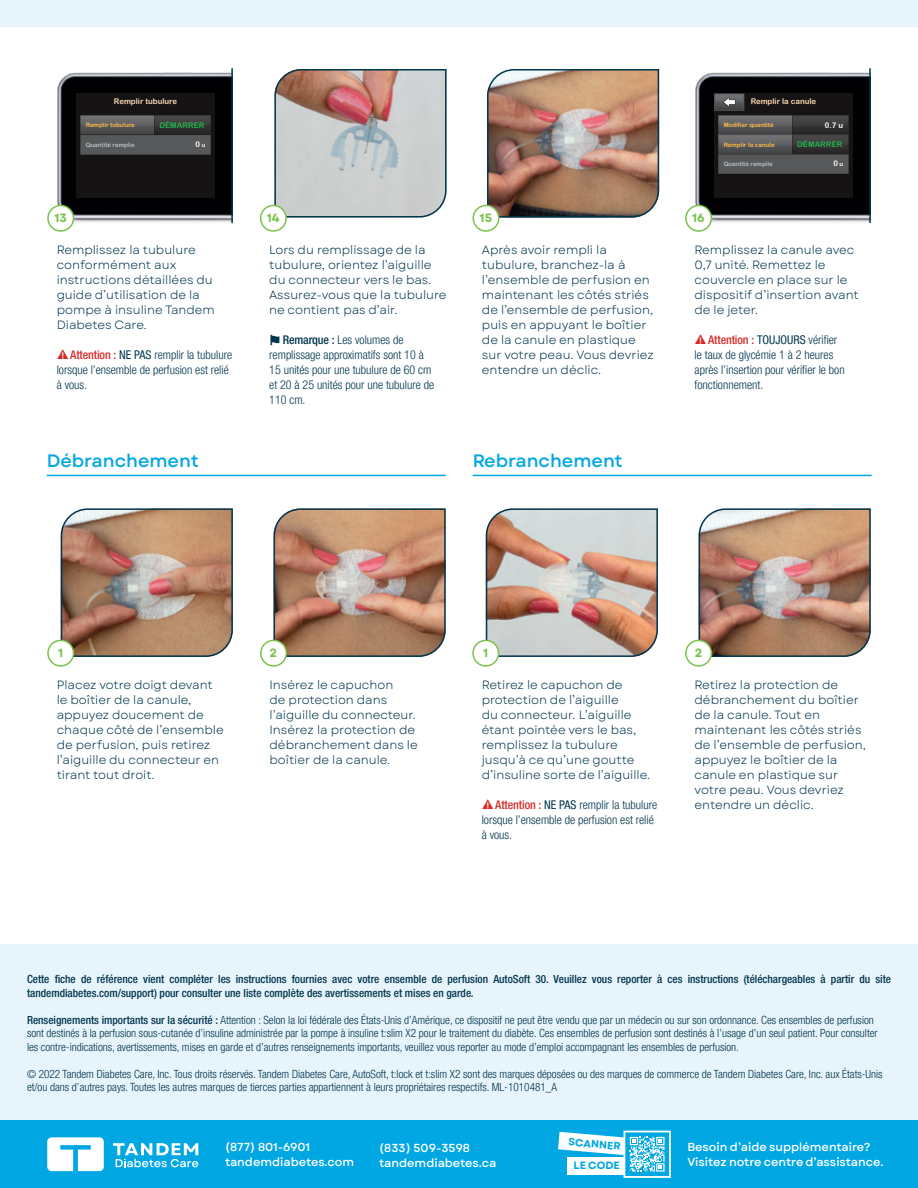
<style>
.page{position:relative;width:918px;height:1188px;background:#fff}
.page>*{position:absolute;margin:0;border:0;box-sizing:border-box;transform-origin:0 0}
.Heading_2{font:500 18px "Garet";color:#00a7e3}
.Body{font:12px/15px "Garet";color:#01354e}
.Note___Warning{font:300 condensed 12px/15px "Helvetica Neue LT Pro";color:#01354e}
.Step_Number{font:700 12px "Garet";color:#7ac24d}
.Body-2{font:500 11.7px/15px "Garet";color:#fff}
.Disclosures{font:300 condensed 11.25px/13.5px "Helvetica Neue LT Pro";color:#01354e}
.Disclosures-2{font:500 condensed 11.25px/13.5px "Helvetica Neue LT Pro";color:#01354e}
.t1{font:700 10.5px "Garet";color:#00a7e3}
.t2{font:7.8px "Arial Rounded MT Bold";color:#fedab3}
.t3{font:7.8px "Arial Rounded MT Bold";color:#23b24b}
.t4{font:7.8px "Arial Rounded MT Bold";color:#fff}
.t5{font:6px "Arial Rounded MT Bold";color:#fcb94b}
.t6{font:6px "Arial Rounded MT Bold";color:#bcbdc0}
.s1{font-size:6px}
.s2{font-family:"Garet";font-weight:700;font-stretch:normal;color:#d52b27}
.s3{font-weight:500;color:#d52b27}
.s4{font-weight:400}
.s5{font-family:"Garet";font-weight:700;font-stretch:normal}
.s6{font-weight:500}
</style>
<div class="page">
<div style="left:0;top:944px;width:918px;height:176px;background:#e8f4fb"></div>
<div style="left:0;top:1120px;width:918px;height:68px;background:#00a7e3"></div>
<svg style="left:47px;top:1137px;width:57px;height:34px;background:#d8f1fa"></svg>
<svg style="left:113px;top:1143px;width:85px;height:24px"></svg>
<svg style="left:274px;top:69px;width:173px;height:149px;background:#bfb7b5"></svg>
<img style="left:486px;top:69px;width:174px;height:149px">
<img style="left:47px;top:68px;width:186px;height:162px">
<hr style="left:231px;top:69px;width:2px;height:154px;background:#01354e">
<div style="left:76px;top:93px;width:139px;height:105px;background:#151314"></div>
<svg style="left:80px;top:115px;width:131px;height:40px;background:#4f4f51"></svg>
<div style="left:48px;top:205px;width:26px;height:26px;background:#fff;border-radius:50%"></div>
<div style="left:47px;top:205px;width:27px;height:27px;border:2px solid #7ac24d;border-radius:50%"></div>
<div style="left:261px;top:205px;width:25px;height:26px;background:#fff;border-radius:50%"></div>
<div style="left:260px;top:205px;width:27px;height:27px;border:2px solid #7ac24d;border-radius:50%"></div>
<div style="left:473px;top:205px;width:26px;height:26px;background:#fff;border-radius:50%"></div>
<div style="left:472px;top:205px;width:28px;height:27px;border:2px solid #7ac24d;border-radius:50%"></div>
<img style="left:685px;top:68px;width:186px;height:162px">
<hr style="left:869px;top:69px;width:2px;height:154px;background:#01354e">
<div style="left:714px;top:93px;width:139px;height:105px;background:#151314"></div>
<svg style="left:714px;top:93px;width:135px;height:81px"></svg>
<div style="left:686px;top:205px;width:25px;height:26px;background:#fff;border-radius:50%"></div>
<div style="left:685px;top:205px;width:27px;height:27px;border:2px solid #7ac24d;border-radius:50%"></div>
<div style="left:0;top:0;width:918px;height:27px;background:#e8f4fb"></div>
<img style="left:60px;top:508px;width:173px;height:150px">
<div style="left:48px;top:640px;width:26px;height:26px;background:#fff;border-radius:50%"></div>
<div style="left:47px;top:640px;width:27px;height:27px;border:2px solid #7ac24d;border-radius:50%"></div>
<img style="left:485px;top:508px;width:173px;height:150px">
<div style="left:473px;top:640px;width:26px;height:26px;background:#fff;border-radius:50%"></div>
<div style="left:472px;top:640px;width:27px;height:27px;border:2px solid #7ac24d;border-radius:50%"></div>
<img style="left:273px;top:508px;width:173px;height:150px">
<div style="left:261px;top:640px;width:25px;height:26px;background:#fff;border-radius:50%"></div>
<div style="left:260px;top:640px;width:27px;height:27px;border:2px solid #7ac24d;border-radius:50%"></div>
<img style="left:698px;top:508px;width:173px;height:150px">
<div style="left:686px;top:640px;width:25px;height:26px;background:#fff;border-radius:50%"></div>
<div style="left:685px;top:640px;width:27px;height:27px;border:2px solid #7ac24d;border-radius:50%"></div>
<hr style="left:47px;top:475px;width:399px;height:1px;background:#00a7e3">
<hr style="left:473px;top:475px;width:399px;height:1px;background:#00a7e3">
<svg style="left:558px;top:1130px;width:113px;height:48px"></svg>
<p class="t2" style="left:114px;top:97px;width:65px">Remplir tubulure</p>
<p class="t5" style="left:86px;top:121px;width:51px">Remplir tubulure</p>
<p class="t3" style="left:159px;top:121px;width:47px">DÉMARRER</p>
<p class="t6" style="left:86px;top:141px;width:51px">Quantité remplie</p>
<p class="t4" style="left:196px;top:139px;width:11px">0 <span class="s1">u</span></p>
<p class="Step_Number" style="left:54px;top:211px;width:14px">13</p>
<p class="Body" style="left:57px;top:242px;width:160px">Remplissez la tubulure conformément aux instructions détaillées du guide d’utilisation de la pompe à insuline Tandem<br>Diabetes Care.</p>
<p class="Note___Warning" style="left:57px;top:347px;width:177px"><span class="s2">⚠</span> <span class="s3">Attention :</span> <span class="s4">NE PAS</span> remplir la tubulure lorsque l’ensemble de perfusion est relié à vous.</p>
<p class="Step_Number" style="left:267px;top:211px;width:14px">14</p>
<p class="Body" style="left:269px;top:242px;width:179px">Lors du remplissage de la tubulure, orientez l’aiguille du connecteur vers le bas.<br>Assurez-vous que la tubulure ne contient pas d’air.</p>
<p class="Note___Warning" style="left:269px;top:332px;width:166px"><span class="s5">⚑</span> <span class="s6">Remarque :</span> Les volumes de remplissage approximatifs sont 10 à<br>15 unités pour une tubulure de 60 cm et 20 à 25 unités pour une tubulure de<br>110 cm.</p>
<p class="Step_Number" style="left:480px;top:211px;width:14px">15</p>
<p class="Body" style="left:482px;top:242px;width:173px">Après avoir rempli la tubulure, branchez-la à l’ensemble de perfusion en maintenant les côtés striés de l’ensemble de perfusion, puis en appuyant le boîtier de la canule en plastique sur votre peau. Vous devriez entendre un déclic.</p>
<p class="Heading_2" style="left:47px;top:450px;width:154px">Débranchement</p>
<p class="Heading_2" style="left:473px;top:450px;width:152px">Rebranchement</p>
<p class="t2" style="left:751px;top:97px;width:67px">Remplir la canule</p>
<p class="t5" style="left:724px;top:141px;width:52px">Remplir la canule</p>
<p class="t3" style="left:797px;top:140px;width:47px">DÉMARRER</p>
<p class="t6" style="left:724px;top:160px;width:51px">Quantité rempile</p>
<p class="t4" style="left:833px;top:159px;width:11px">0 <span class="s1">u</span></p>
<p class="t5" style="left:724px;top:121px;width:51px">Modifier quantité</p>
<p class="t4" style="left:825px;top:121px;width:20px">0.7 u</p>
<p class="Step_Number" style="left:692px;top:211px;width:14px">16</p>
<p class="Body" style="left:695px;top:242px;width:166px">Remplissez la canule avec<br>0,7 unité. Remettez le couvercle en place sur le dispositif d’insertion avant de le jeter.</p>
<p class="Note___Warning" style="left:695px;top:332px;width:152px"><span class="s2">⚠</span> <span class="s3">Attention :</span> <span class="s4">TOUJOURS</span> vérifier le taux de glycémie 1 à 2 heures après l’insertion pour vérifier le bon fonctionnement.</p>
<p class="Step_Number" style="left:58px;top:646px;width:7px">1</p>
<p class="Body" style="left:57px;top:677px;width:169px">Placez votre doigt devant le boîtier de la canule, appuyez doucement de chaque côté de l’ensemble de perfusion, puis retirez l’aiguille du connecteur en tirant tout droit.</p>
<p class="Step_Number" style="left:270px;top:646px;width:9px">2</p>
<p class="Body" style="left:270px;top:677px;width:150px">Insérez le capuchon<br>de protection dans l’aiguille du connecteur.<br>Insérez la protection de débranchement dans le boîtier de la canule.</p>
<p class="Step_Number" style="left:483px;top:646px;width:7px">1</p>
<p class="Body" style="left:482px;top:677px;width:170px">Retirez le capuchon de protection de l’aiguille<br>du connecteur. L’aiguille étant pointée vers le bas, remplissez la tubulure jusqu’à ce qu’une goutte d’insuline sorte de l’aiguille.</p>
<p class="Note___Warning" style="left:482px;top:797px;width:177px"><span class="s2">⚠</span> <span class="s3">Attention :</span> <span class="s4">NE PAS</span> remplir la tubulure lorsque l’ensemble de perfusion est relié à vous.</p>
<p class="Step_Number" style="left:695px;top:646px;width:9px">2</p>
<p class="Body" style="left:695px;top:677px;width:173px">Retirez la protection de débranchement du boîtier de la canule. Tout en maintenant les côtés striés de l’ensemble de perfusion, appuyez le boîtier de la canule en plastique sur votre peau. Vous devriez entendre un déclic.</p>
<p class="Disclosures-2" style="left:27px;top:972px;width:866px">Cette fiche de référence vient compléter les instructions fournies avec votre ensemble de perfusion AutoSoft 30. Veuillez vous reporter à ces instructions (téléchargeables à partir du site tandemdiabetes.com/support) pour consulter une liste complète des avertissements et mises en garde.</p>
<p class="Disclosures" style="left:27px;top:1013px;width:852px"><span class="s6">Renseignements importants sur la sécurité :</span> Attention : Selon la loi fédérale des États-Unis d’Amérique, ce dispositif ne peut être vendu que par un médecin ou sur son ordonnance. Ces ensembles de perfusion sont destinés à la perfusion sous-cutanée d’insuline administrée par la pompe à insuline t:slim X2 pour le traitement du diabète. Ces ensembles de perfusion sont destinés à l’usage d’un seul patient. Pour consulter les contre-indications, avertissements, mises en garde et d’autres renseignements importants, veuillez vous reporter au mode d’emploi accompagnant les ensembles de perfusion.</p>
<p class="Disclosures" style="left:27px;top:1067px;width:857px">© 2022 Tandem Diabetes Care, Inc. Tous droits réservés. Tandem Diabetes Care, AutoSoft, t:lock et t:slim X2 sont des marques déposées ou des marques de commerce de Tandem Diabetes Care, Inc. aux États-Unis et/ou dans d’autres pays. Toutes les autres marques de tierces parties appartiennent à leurs propriétaires respectifs. ML-1010481_A</p>
<p class="Body-2" style="left:225px;top:1140px;width:87px">(877) 801-6901</p>
<p class="Body-2" style="left:225px;top:1155px;width:131px">tandemdiabetes.com</p>
<p class="Body-2" style="left:379px;top:1141px;width:92px">(833) 509-3598</p>
<p class="Body-2" style="left:379px;top:1156px;width:119px">tandemdiabetes.ca</p>
<p class="t1" style="left:569px;top:1135px;width:54px;rotate:5deg">SCANNER</p>
<p class="t1" style="left:574px;top:1159px;width:48px">LE CODE</p>
<p class="Body-2" style="left:687px;top:1140px;width:198px">Besoin d’aide supplémentaire?<br>Visitez notre centre d’assistance.</p>
</div>
